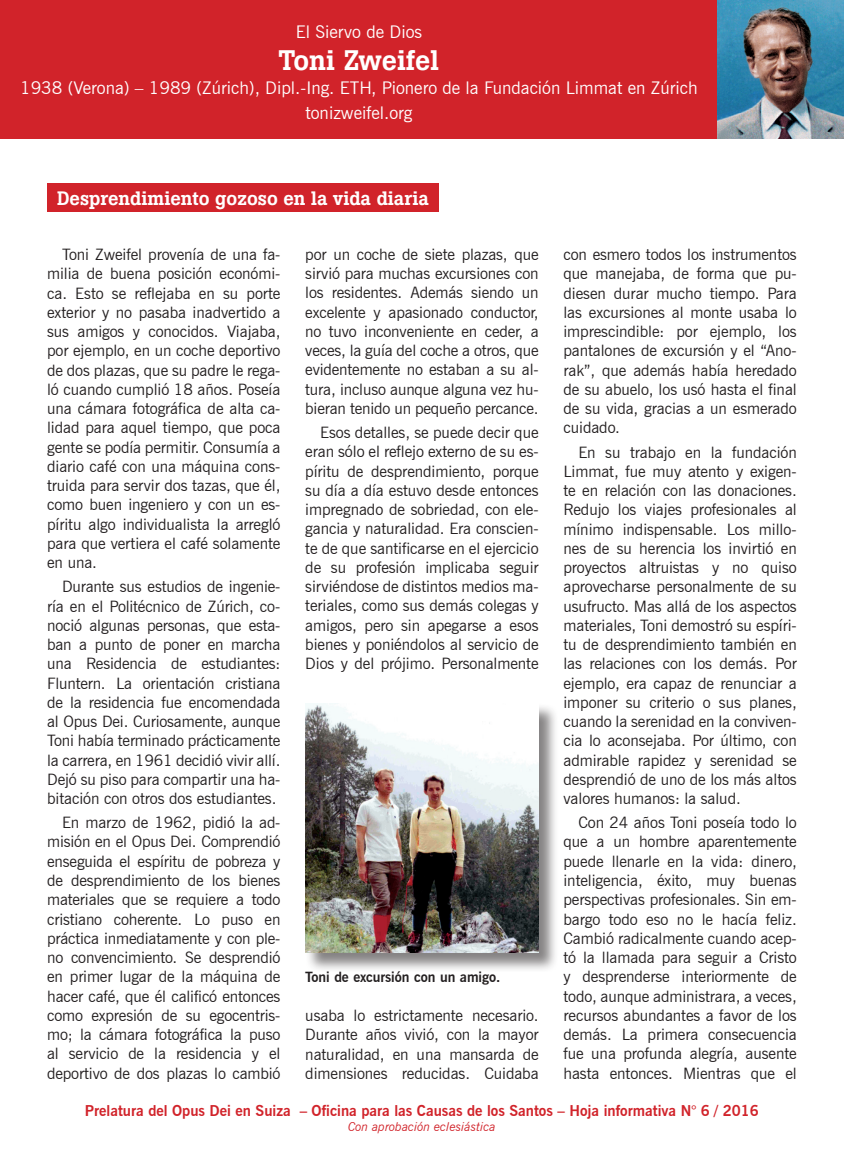
<style>
.page{position:relative;width:844px;height:1166px;background:#fff}
.page>*{position:absolute;margin:0;border:0;box-sizing:border-box;transform-origin:0 0}
.t1{font:500 28px "Boton";color:#fff}
.t2{font:500 19.25px "Boton";color:#fff}
.t3{font:17.5px/24.5px "News Gothic";color:#fff;text-align:center}
.t4{font:15.75px/19.2px "News Gothic";letter-spacing:-.005em;color:#231f20;text-align:justify}
.t5{font:700 14.88px "News Gothic";color:#d1232a}
.t6{font:700 14px "News Gothic";letter-spacing:-.005em;color:#231f20}
.t7{font:italic 12.25px "News Gothic";color:#d1232a}
</style>
<div class="page">
<div style="left:0;top:0;width:722px;height:139px;background:#d1232a"></div>
<img style="left:717px;top:0;width:126px;height:139px">
<div style="left:47px;top:183px;width:392px;height:29px;background:#d1232a"></div>
<div style="left:305px;top:703px;width:253px;height:269px;background:#231f20;opacity:.55"></div>
<img style="left:305px;top:703px;width:233px;height:249px">
<p class="t3" style="left:296px;top:20px;width:128px">El Siervo de Dios</p>
<h1 class="t1" style="left:278px;top:43px;width:162px">Toni Zweifel</h1>
<p class="t3" style="left:20px;top:76px;width:678px">1938 (Verona) – 1989 (Zúrich), Dipl.-Ing. ETH, Pionero de la Fundación Limmat en Zúrich tonizweifel.org</p>
<p class="t2" style="left:57px;top:187px;width:373px">Desprendimiento gozoso en la vida diaria</p>
<p class="t4" style="left:47px;top:245px;width:235px;text-indent:15px">Toni Zweifel provenía de una fa&shy;milia de buena posición económi&shy;ca. Esto se reflejaba en su porte exterior y no pasaba inadvertido a sus amigos y conocidos. Viajaba, por ejemplo, en un coche deportivo de dos plazas, que su padre le rega&shy;ló cuando cumplió 18 años. Poseía una cámara fotográfica de alta ca&shy;lidad para aquel tiempo, que poca gente se podía permitir. Consumía a diario café con una máquina cons&shy;truida para servir dos tazas, que él, como buen ingeniero y con un es&shy;píritu algo individualista la arregló para que vertiera el café solamente en una.</p>
<p class="t4" style="left:47px;top:577px;width:235px;text-indent:15px">Durante sus estudios de ingenie&shy;ría en el Politécnico de Zúrich, co&shy;noció algunas personas, que esta&shy;ban a punto de poner en marcha una Residencia de estudiantes:<br>Fluntern. La orientación cristiana de la residencia fue encomendada al Opus Dei. Curiosamente, aunque Toni había terminado prácticamente la carrera, en 1961 decidió vivir allí.<br>Dejó su piso para compartir una ha&shy;bitación con otros dos estudiantes.</p>
<p class="t4" style="left:47px;top:813px;width:235px;text-indent:15px">En marzo de 1962, pidió la ad&shy;misión en el Opus Dei. Comprendió enseguida el espíritu de pobreza y de desprendimiento de los bienes materiales que se requiere a todo cristiano coherente. Lo puso en práctica inmediatamente y con ple&shy;no convencimiento. Se desprendió en primer lugar de la máquina de hacer café, que él calificó entonces como expresión de su egocentris&shy;mo; la cámara fotográfica la puso al servicio de la residencia y el deportivo de dos plazas lo cambió</p>
<p class="t4" style="left:305px;top:245px;width:235px">por un coche de siete plazas, que sirvió para muchas excursiones con los residentes. Además siendo un excelente y apasionado conductor, no tuvo inconveniente en ceder, a veces, la guía del coche a otros, que evidentemente no estaban a su al&shy;tura, incluso aunque alguna vez hu&shy;bieran tenido un pequeño percance.</p>
<p class="t4" style="left:305px;top:423px;width:235px;text-indent:15px">Esos detalles, se puede decir que eran sólo el reflejo externo de su es&shy;píritu de desprendimiento, porque su día a día estuvo desde entonces impregnado de sobriedad, con ele&shy;gancia y naturalidad. Era conscien&shy;te de que santificarse en el ejercicio de su profesión implicaba seguir sirviéndose de distintos medios ma&shy;teriales, como sus demás colegas y amigos, pero sin apegarse a esos bienes y poniéndolos al servicio de Dios y del prójimo. Personalmente</p>
<p class="t6" style="left:305px;top:968px;width:196px">Toni de excursión con un amigo.</p>
<p class="t4" style="left:305px;top:1006px;width:235px">usaba lo estrictamente necesario.<br>Durante años vivió, con la mayor naturalidad, en una mansarda de dimensiones reducidas. Cuidaba</p>
<p class="t4" style="left:563px;top:245px;width:235px">con esmero todos los instrumentos que manejaba, de forma que pu&shy;diesen durar mucho tiempo. Para las excursiones al monte usaba lo imprescindible: por ejemplo, los pantalones de excursión y el “Ano&shy;rak”, que además había heredado de su abuelo, los usó hasta el final de su vida, gracias a un esmerado cuidado.</p>
<p class="t4" style="left:563px;top:442px;width:235px;text-indent:15px">En su trabajo en la fundación Limmat, fue muy atento y exigen&shy;te en relación con las donaciones.<br>Redujo los viajes profesionales al mínimo indispensable. Los millo&shy;nes de su herencia los invirtió en proyectos altruistas y no quiso aprovecharse personalmente de su usufructo. Mas allá de los aspectos materiales, Toni demostró su espíri&shy;tu de desprendimiento también en las relaciones con los demás. Por ejemplo, era capaz de renunciar a imponer su criterio o sus planes, cuando la serenidad en la conviven&shy;cia lo aconsejaba. Por último, con admirable rapidez y serenidad se desprendió de uno de los más altos valores humanos: la salud.</p>
<p class="t4" style="left:563px;top:813px;width:235px;text-indent:15px">Con 24 años Toni poseía todo lo que a un hombre aparentemente puede llenarle en la vida: dinero, inteligencia, éxito, muy buenas perspectivas profesionales. Sin em&shy;bargo todo eso no le hacía feliz.<br>Cambió radicalmente cuando acep&shy;tó la llamada para seguir a Cristo y desprenderse interiormente de todo, aunque administrara, a veces, recursos abundantes a favor de los demás. La primera consecuencia fue una profunda alegría, ausente hasta entonces. Mientras que el</p>
<p class="t5" style="left:85px;top:1101px;width:675px">Prelatura del Opus Dei en Suiza – Oficina para las Causas de los Santos – Hoja informativa N° 6 / 2016</p>
<p class="t7" style="left:348px;top:1119px;width:149px">Con aprobación eclesiástica</p>
</div>
